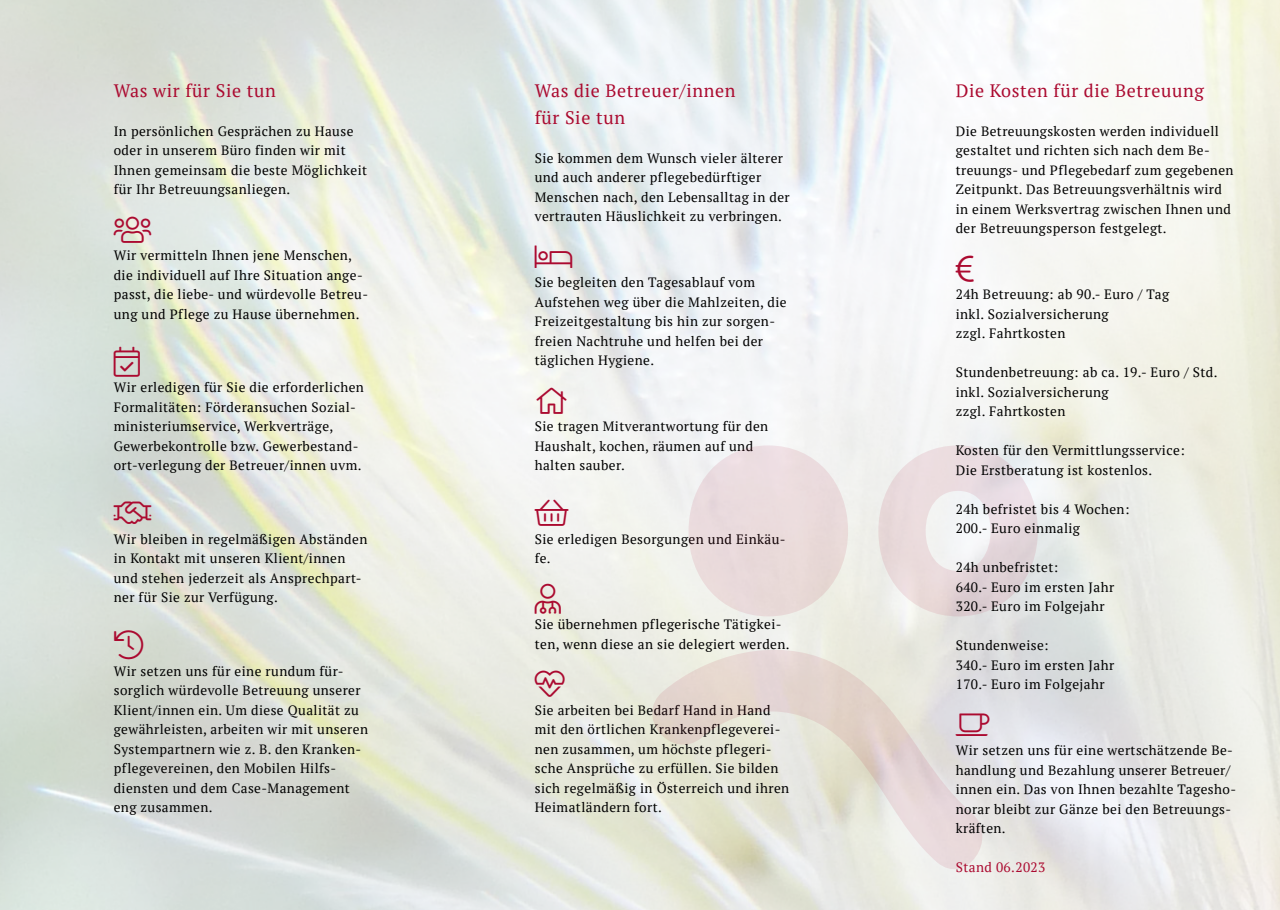
<style>
.page{position:relative;width:1280px;height:910px;background:#fff}
.page>*{position:absolute;margin:0;border:0;box-sizing:border-box;transform-origin:0 0}
.t1{font:18px/27px "PT Serif";letter-spacing:.035em;color:#ab0a30}
.t2{font:13.5px/19.5px "PT Serif";letter-spacing:.03em;color:#000}
.t3{font:13.5px "PT Serif";letter-spacing:.03em;color:#ab0a30}
</style>
<div class="page">
<svg style="left:607px;top:349px;width:554px;height:561px"></svg>
<div style="left:607px;top:445px;width:51px;height:234px;background:#f2f2ec"></div>
<svg style="left:878px;top:445px;width:160px;height:171px"></svg>
<svg style="left:1073px;top:378px;width:48px;height:235px;background:#ecede4"></svg>
<svg style="left:633px;top:636px;width:367px;height:252px;background:#e5e1d9"></svg>
<svg style="left:688px;top:445px;width:160px;height:171px;background:#ebdfdf"></svg>
<svg style="left:114px;top:216px;width:37px;height:27px"></svg>
<svg style="left:114px;top:502px;width:37px;height:23px"></svg>
<svg style="left:114px;top:631px;width:29px;height:29px"></svg>
<svg style="left:535px;top:245px;width:37px;height:23px"></svg>
<svg style="left:537px;top:387px;width:30px;height:27px"></svg>
<svg style="left:535px;top:500px;width:33px;height:26px"></svg>
<svg style="left:535px;top:584px;width:26px;height:30px"></svg>
<svg style="left:535px;top:671px;width:30px;height:26px"></svg>
<svg style="left:955px;top:713px;width:34px;height:23px"></svg>
<svg style="left:114px;top:347px;width:26px;height:29px"></svg>
<h1 class="t1" style="left:114px;top:77px;width:164px">Was wir für Sie tun</h1>
<p class="t2" style="left:114px;top:121px;width:255px">In persönlichen Gesprächen zu Hause oder in unserem Büro finden wir mit Ihnen gemeinsam die beste Möglichkeit für Ihr Betreuungsanliegen.</p>
<p class="t2" style="left:114px;top:246px;width:256px">Wir vermitteln Ihnen jene Menschen, die individuell auf Ihre Situation ange&shy;passt, die liebe- und würdevolle Betreu&shy;ung und Pflege zu Hause übernehmen.</p>
<p class="t2" style="left:114px;top:378px;width:252px">Wir erledigen für Sie die erforderlichen Formalitäten: Förderansuchen Sozial&shy;ministeriumservice, Werkverträge, Gewerbekontrolle bzw. Gewerbestand&shy;ort-verlegung der Betreuer/innen uvm.</p>
<p class="t2" style="left:114px;top:529px;width:255px">Wir bleiben in regelmäßigen Abständen in Kontakt mit unseren Klient/innen und stehen jederzeit als Ansprechpart&shy;ner für Sie zur Verfügung.</p>
<p class="t2" style="left:114px;top:661px;width:256px">Wir setzen uns für eine rundum für&shy;sorglich würdevolle Betreuung unserer Klient/innen ein. Um diese Qualität zu gewährleisten, arbeiten wir mit unseren Systempartnern wie z. B. den Kranken&shy;pflegevereinen, den Mobilen Hilfs&shy;diensten und dem Case-Management eng zusammen.</p>
<h1 class="t1" style="left:535px;top:77px;width:202px">Was die Betreuer/innen für Sie tun</h1>
<p class="t2" style="left:535px;top:148px;width:257px">Sie kommen dem Wunsch vieler älterer und auch anderer pflegebedürftiger Menschen nach, den Lebensalltag in der vertrauten Häuslichkeit zu verbringen.</p>
<p class="t2" style="left:535px;top:273px;width:253px">Sie begleiten den Tagesablauf vom Aufstehen weg über die Mahlzeiten, die Freizeitgestaltung bis hin zur sorgen&shy;freien Nachtruhe und helfen bei der täglichen Hygiene.</p>
<p class="t2" style="left:535px;top:417px;width:235px">Sie tragen Mitverantwortung für den<br>Haushalt, kochen, räumen auf und halten sauber.</p>
<p class="t2" style="left:535px;top:529px;width:252px">Sie erledigen Besorgungen und Einkäu&shy;fe.</p>
<p class="t2" style="left:535px;top:615px;width:256px">Sie übernehmen pflegerische Tätigkei&shy;ten, wenn diese an sie delegiert werden.</p>
<p class="t2" style="left:535px;top:700px;width:256px">Sie arbeiten bei Bedarf Hand in Hand mit den örtlichen Krankenpflegeverei&shy;nen zusammen, um höchste pflegeri&shy;sche Ansprüche zu erfüllen. Sie bilden sich regelmäßig in Österreich und ihren Heimatländern fort.</p>
<h1 class="t1" style="left:956px;top:77px;width:250px">Die Kosten für die Betreuung</h1>
<p class="t2" style="left:956px;top:121px;width:279px">Die Betreuungskosten werden individuell gestaltet und richten sich nach dem Be&shy;treuungs- und Pflegebedarf zum gegebenen Zeitpunkt. Das Betreuungsverhältnis wird in einem Werksvertrag zwischen Ihnen und der Betreuungsperson festgelegt.</p>
<p class="t2" style="left:956px;top:285px;width:215px">24h Betreuung: ab 90.- Euro / Tag inkl. Sozialversicherung<br>zzgl. Fahrtkosten</p>
<p class="t2" style="left:956px;top:363px;width:263px">Stundenbetreuung: ab ca. 19.- Euro / Std. inkl. Sozialversicherung<br>zzgl. Fahrtkosten</p>
<p class="t2" style="left:956px;top:441px;width:230px">Kosten für den Vermittlungsservice:<br>Die Erstberatung ist kostenlos.</p>
<p class="t2" style="left:956px;top:499px;width:175px">24h befristet bis 4 Wochen:<br>200.- Euro einmalig</p>
<p class="t2" style="left:956px;top:558px;width:160px">24h unbefristet:<br>640.- Euro im ersten Jahr<br>320.- Euro im Folgejahr</p>
<p class="t2" style="left:956px;top:636px;width:160px">Stundenweise:<br>340.- Euro im ersten Jahr<br>170.- Euro im Folgejahr</p>
<p class="t2" style="left:956px;top:741px;width:282px">Wir setzen uns für eine wertschätzende Be&shy;handlung und Bezahlung unserer Betreuer/ innen ein. Das von Ihnen bezahlte Tagesho&shy;norar bleibt zur Gänze bei den Betreuungs&shy;kräften.</p>
<p class="t3" style="left:956px;top:859px;width:91px">Stand 06.2023</p>
</div>
